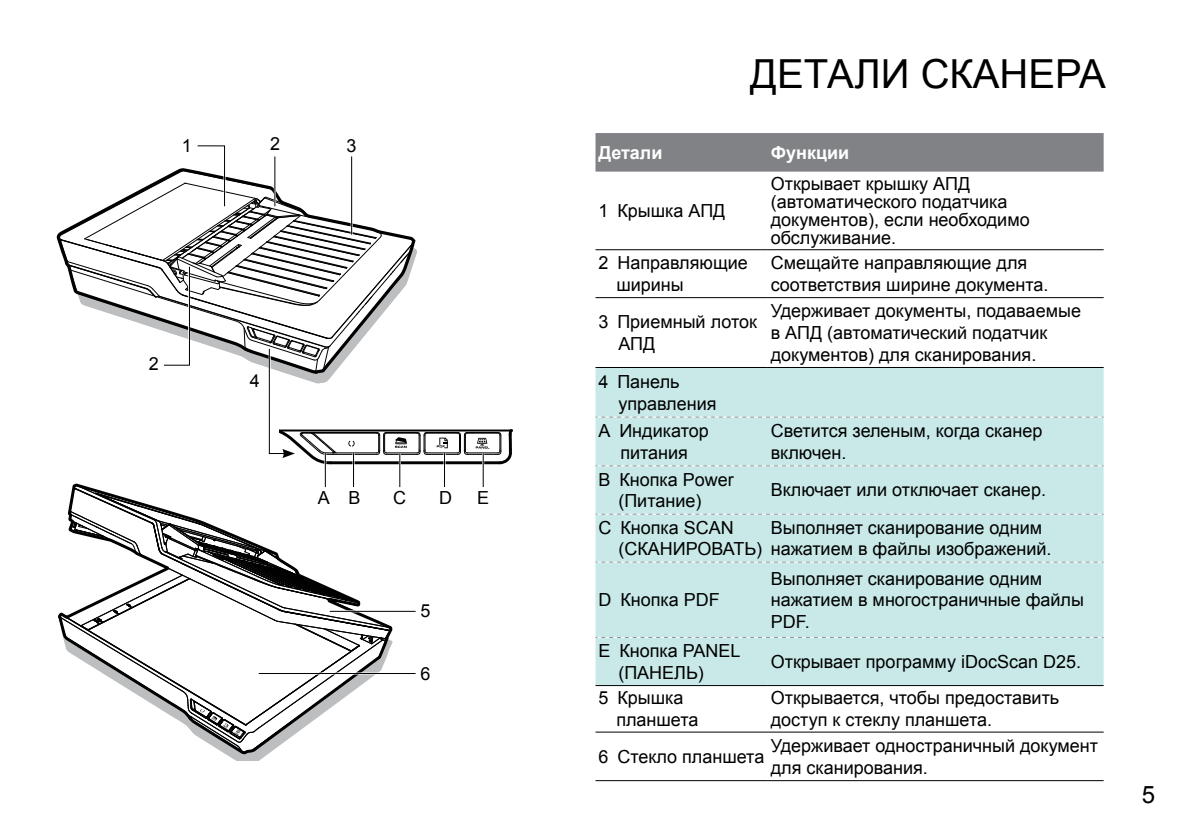
<style>
.page{position:relative;width:1191px;height:840px;background:#fff}
.page>*{position:absolute;margin:0;border:0;box-sizing:border-box;transform-origin:0 0}
.t1{font:40px "Arial";color:#000}
.t2{font:24px "Arial";color:#000}
.t3{font:18px/21.6px "Arial";color:#000}
.t4{font:700 18px "Arial";color:#fff}
</style>
<div class="page">
<svg style="left:58px;top:484px;width:334px;height:268px"></svg>
<hr style="left:279px;top:429px;width:233px;height:2px;background:#010101">
<hr style="left:467px;top:452px;width:31px;height:1px;background:#010101">
<hr style="left:467px;top:453px;width:31px;height:1px;background:#010101">
<hr style="left:467px;top:432px;width:31px;height:1px;background:#010101">
<hr style="left:427px;top:432px;width:30px;height:1px;background:#010101">
<hr style="left:427px;top:452px;width:30px;height:1px;background:#010101">
<hr style="left:427px;top:453px;width:30px;height:1px;background:#010101">
<svg style="left:456px;top:431px;width:12px;height:24px"></svg>
<svg style="left:497px;top:429px;width:15px;height:36px"></svg>
<hr style="left:330px;top:461px;width:170px;height:3px;background:#010101">
<svg style="left:476px;top:437px;width:12px;height:11px"></svg>
<svg style="left:437px;top:437px;width:11px;height:11px"></svg>
<hr style="left:324px;top:453px;width:2px;height:33px;background:#fff">
<hr style="left:325px;top:453px;width:1px;height:33px;background:#000">
<hr style="left:352px;top:453px;width:2px;height:33px;background:#fff">
<hr style="left:353px;top:453px;width:1px;height:33px;background:#000">
<hr style="left:399px;top:453px;width:1px;height:33px;background:#000">
<hr style="left:443px;top:453px;width:2px;height:33px;background:#fff">
<hr style="left:444px;top:453px;width:1px;height:33px;background:#000">
<hr style="left:482px;top:453px;width:2px;height:33px;background:#fff">
<hr style="left:483px;top:453px;width:1px;height:33px;background:#000">
<div style="left:595px;top:133px;width:508px;height:38px;background:#808285"></div>
<div style="left:595px;top:368px;width:508px;height:316px;background:#c9e9e9"></div>
<svg style="left:595px;top:685px;width:508px;height:48px"></svg>
<hr style="left:595px;top:249px;width:173px;height:1px;background:#000">
<hr style="left:768px;top:249px;width:335px;height:1px;background:#000">
<hr style="left:595px;top:297px;width:173px;height:1px;background:#000">
<hr style="left:768px;top:297px;width:335px;height:1px;background:#000">
<hr style="left:595px;top:367px;width:173px;height:1px;background:#000">
<hr style="left:768px;top:367px;width:335px;height:1px;background:#000">
<hr style="left:595px;top:684px;width:173px;height:1px;background:#000">
<hr style="left:768px;top:684px;width:335px;height:1px;background:#000">
<hr style="left:595px;top:731px;width:173px;height:1px;background:#000">
<hr style="left:768px;top:731px;width:335px;height:1px;background:#000">
<hr style="left:595px;top:779px;width:173px;height:1px;background:#000">
<hr style="left:768px;top:779px;width:335px;height:1px;background:#000">
<svg style="left:595px;top:416px;width:508px;height:1px"></svg>
<svg style="left:595px;top:465px;width:508px;height:1px"></svg>
<svg style="left:595px;top:513px;width:508px;height:1px"></svg>
<svg style="left:595px;top:561px;width:508px;height:1px"></svg>
<svg style="left:595px;top:636px;width:508px;height:1px"></svg>
<hr style="left:330px;top:610px;width:85px;height:2px;background:#fff">
<hr style="left:330px;top:610px;width:85px;height:1px;background:#000">
<hr style="left:259px;top:672px;width:156px;height:2px;background:#fff">
<hr style="left:259px;top:672px;width:156px;height:1px;background:#000">
<svg style="left:59px;top:145px;width:369px;height:320px"></svg>
<p class="t3" style="left:182px;top:135px;width:12px">1</p>
<p class="t3" style="left:270px;top:133px;width:12px">2</p>
<p class="t3" style="left:347px;top:135px;width:12px">3</p>
<p class="t3" style="left:149px;top:353px;width:12px">2</p>
<p class="t3" style="left:250px;top:369px;width:12px">4</p>
<p class="t3" style="left:318px;top:486px;width:44px">А B</p>
<p class="t3" style="left:393px;top:486px;width:14px">C</p>
<p class="t3" style="left:439px;top:486px;width:14px">D</p>
<p class="t3" style="left:477px;top:486px;width:14px">E</p>
<p class="t3" style="left:420px;top:599px;width:12px">5</p>
<p class="t3" style="left:420px;top:662px;width:12px">6</p>
<h1 class="t1" style="left:750px;top:48px;width:357px">ДЕТАЛИ СКАНЕРА</h1>
<p class="t4" style="left:598px;top:140px;width:66px">Детали</p>
<p class="t4" style="left:770px;top:140px;width:80px">Функции</p>
<p class="t3" style="left:598px;top:200px;width:129px">1 Крышка АПД</p>
<p class="t3" style="left:770px;top:175px;width:260px;line-height:18px">Открывает крышку АПД (автоматического податчика документов), если необходимо обслуживание.</p>
<p class="t3" style="left:616px;top:252px;width:133px;text-indent:-18px">2 Направляющие ширины</p>
<p class="t3" style="left:770px;top:252px;width:279px">Смещайте направляющие для соответствия ширине документа.</p>
<p class="t3" style="left:618px;top:311px;width:140px;text-indent:-20px">3 Приемный лоток<br>АПД</p>
<p class="t3" style="left:770px;top:300px;width:312px">Удерживает документы, подаваемые в АПД (автоматический податчик документов) для сканирования.</p>
<p class="t3" style="left:618px;top:371px;width:100px;text-indent:-20px">4 Панель управления</p>
<p class="t3" style="left:598px;top:420px;width:112px;text-align:center">А Индикатор питания</p>
<p class="t3" style="left:770px;top:420px;width:273px">Светится зеленым, когда сканер включен.</p>
<p class="t3" style="left:618px;top:468px;width:117px;text-indent:-20px">B Кнопка Power (Питание)</p>
<p class="t3" style="left:770px;top:479px;width:277px">Включает или отключает сканер.</p>
<p class="t3" style="left:618px;top:516px;width:145px;text-indent:-20px">C Кнопка SCAN (СКАНИРОВАТЬ)</p>
<p class="t3" style="left:770px;top:516px;width:282px">Выполняет сканирование одним нажатием в файлы изображений.</p>
<p class="t3" style="left:598px;top:589px;width:123px">D Кнопка PDF</p>
<p class="t3" style="left:770px;top:567px;width:315px">Выполняет сканирование одним нажатием в многостраничные файлы<br>PDF.</p>
<p class="t3" style="left:618px;top:640px;width:124px;text-indent:-20px">E Кнопка PANEL (ПАНЕЛЬ)</p>
<p class="t3" style="left:770px;top:650px;width:312px">Открывает программу iDocScan D25.</p>
<p class="t3" style="left:616px;top:687px;width:84px;text-indent:-18px">5 Крышка планшета</p>
<p class="t3" style="left:770px;top:687px;width:290px">Открывается, чтобы предоставить доступ к стеклу планшета.</p>
<p class="t3" style="left:598px;top:745px;width:167px">6 Стекло планшета</p>
<p class="t3" style="left:770px;top:734px;width:329px">Удерживает одностраничный документ для сканирования.</p>
<h2 class="t2" style="left:1141px;top:778px;width:15px">5</h2>
</div>
